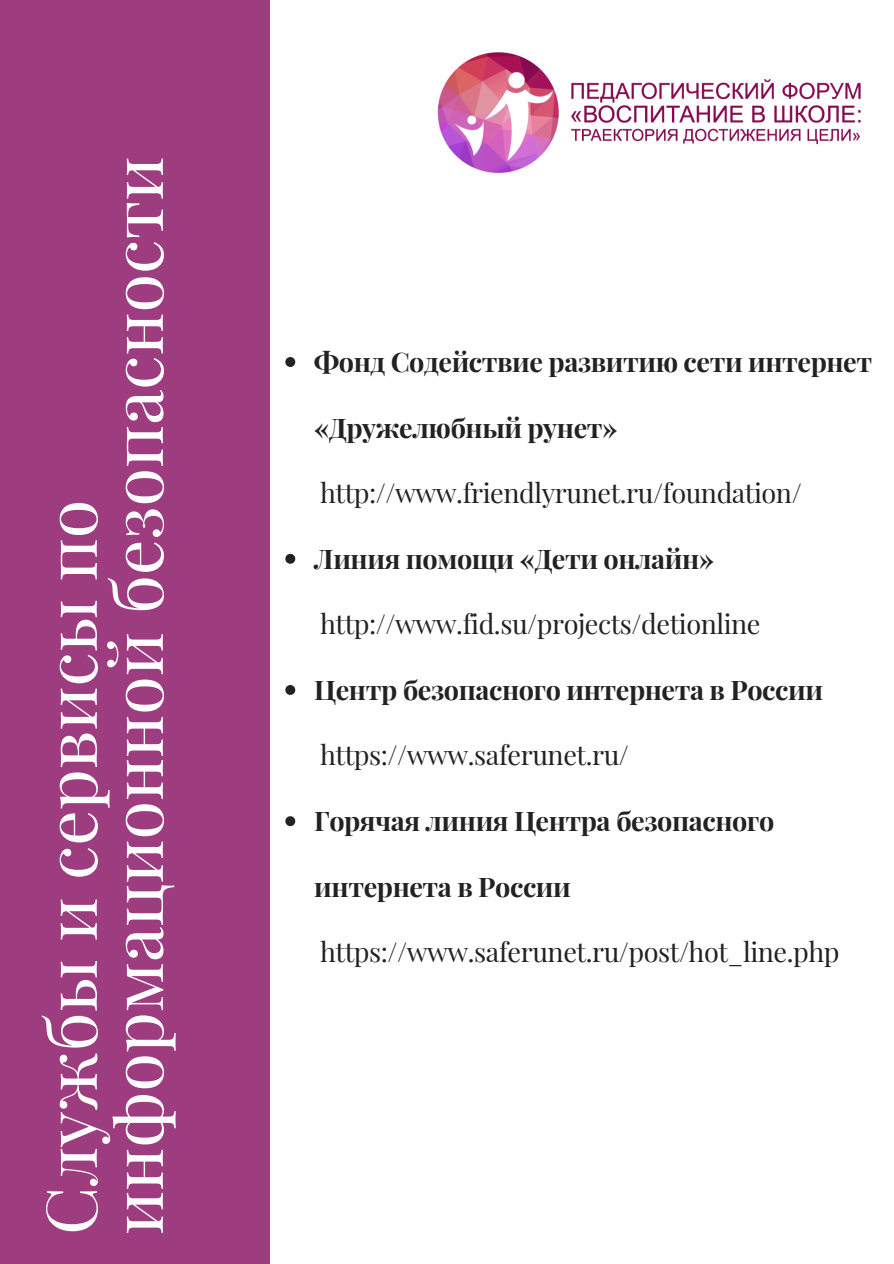
<style>
.page{position:relative;width:894px;height:1264px;background:#fff}
.page>*{position:absolute;margin:0;border:0;box-sizing:border-box;transform-origin:0 0}
.t1{font:70.35px/66px "Playfair Display";color:#fff}
.t2{font:700 27px "Playfair Display";letter-spacing:-.015em;color:#222}
.t3{font:27px "Playfair Display";letter-spacing:-.015em;color:#222}
</style>
<div class="page">
<img style="left:437px;top:52px;width:424px;height:122px">
<div style="left:0;top:0;width:270px;height:1263px;background:#9d3c7f"></div>
<svg style="left:285px;top:357px;width:10px;height:10px"></svg>
<svg style="left:285px;top:554px;width:10px;height:9px"></svg>
<svg style="left:285px;top:685px;width:10px;height:10px"></svg>
<svg style="left:285px;top:816px;width:10px;height:10px"></svg>
<h1 class="t1" style="left:35px;top:1234px;width:1079px;rotate:-90deg">Службы и сервисы по информационной безопасности</h1>
<p class="t2" style="left:314px;top:343px;width:559px">Фонд Содействие развитию сети интернет</p>
<p class="t2" style="left:314px;top:408px;width:305px">«Дружелюбный рунет»</p>
<p class="t3" style="left:320px;top:474px;width:483px">http://www.friendlyrunet.ru/foundation/</p>
<p class="t2" style="left:314px;top:539px;width:401px">Линия помощи «Дети онлайн»</p>
<p class="t3" style="left:320px;top:605px;width:442px">http://www.fid.su/projects/detionline</p>
<p class="t2" style="left:314px;top:670px;width:510px">Центр безопасного интернета в России</p>
<p class="t3" style="left:320px;top:736px;width:310px">https://www.saferunet.ru/</p>
<p class="t2" style="left:314px;top:801px;width:461px">Горячая линия Центра безопасного</p>
<p class="t2" style="left:314px;top:867px;width:258px">интернета в России</p>
<p class="t3" style="left:320px;top:933px;width:521px">https://www.saferunet.ru/post/hot_line.php</p>
</div>
